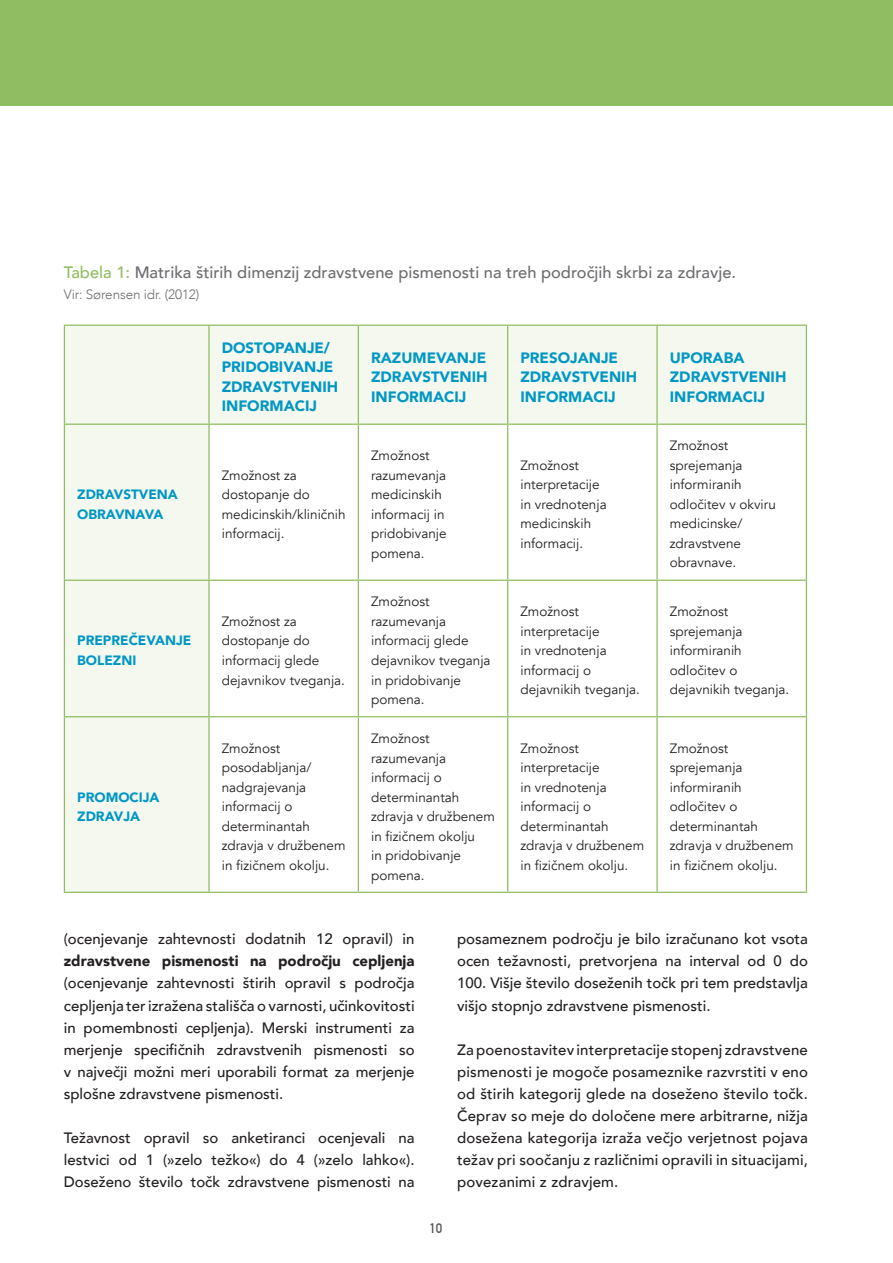
<style>
.page{position:relative;width:893px;height:1263px;background:#fff}
.page>*{position:absolute;margin:0;border:0;box-sizing:border-box;transform-origin:0 0}
.t1{font:500 16.5px "Avenir";color:#6c6d70}
.t2{font:500 15px/22px "Avenir";color:#231f20;text-align:justify}
.t3{font:900 15px/19.5px "Avenir";color:#0097c5}
.t4{font:13.5px/19.5px "Avenir";color:#231f20}
.t5{font:900 13.5px/19.5px "Avenir";color:#0097c5}
.t6{font:300 13.5px "Avenir";letter-spacing:-.01em;color:#6c6d70}
.t7{font:700 13.5px "DIN Alternate";color:#57585a}
.s1{color:#91bd62}
.s2{font-weight:900}
</style>
<div class="page">
<div style="left:0;top:0;width:893px;height:106px;background:#91bd62"></div>
<svg style="left:65px;top:326px;width:741px;height:566px"></svg>
<hr style="left:64px;top:324px;width:145px;height:2px;background:#91bd62">
<hr style="left:64px;top:326px;width:1px;height:98px;background:#91bd62">
<hr style="left:209px;top:324px;width:149px;height:2px;background:#91bd62">
<hr style="left:208px;top:326px;width:2px;height:98px;background:#91bd62">
<hr style="left:358px;top:324px;width:150px;height:2px;background:#91bd62">
<hr style="left:358px;top:326px;width:1px;height:98px;background:#91bd62">
<hr style="left:508px;top:324px;width:149px;height:2px;background:#91bd62">
<hr style="left:507px;top:326px;width:1px;height:98px;background:#91bd62">
<hr style="left:657px;top:324px;width:150px;height:2px;background:#91bd62">
<hr style="left:656px;top:326px;width:2px;height:98px;background:#91bd62">
<hr style="left:806px;top:326px;width:1px;height:98px;background:#91bd62">
<hr style="left:64px;top:424px;width:145px;height:1px;background:#91bd62">
<hr style="left:64px;top:425px;width:1px;height:155px;background:#91bd62">
<hr style="left:209px;top:424px;width:149px;height:1px;background:#91bd62">
<hr style="left:208px;top:425px;width:2px;height:155px;background:#91bd62">
<hr style="left:358px;top:424px;width:150px;height:1px;background:#91bd62">
<hr style="left:358px;top:425px;width:1px;height:155px;background:#91bd62">
<hr style="left:508px;top:424px;width:149px;height:1px;background:#91bd62">
<hr style="left:507px;top:425px;width:1px;height:155px;background:#91bd62">
<hr style="left:657px;top:424px;width:150px;height:1px;background:#91bd62">
<hr style="left:656px;top:425px;width:2px;height:155px;background:#91bd62">
<hr style="left:806px;top:425px;width:1px;height:155px;background:#91bd62">
<hr style="left:64px;top:580px;width:145px;height:1px;background:#91bd62">
<hr style="left:64px;top:581px;width:1px;height:135px;background:#91bd62">
<hr style="left:209px;top:580px;width:149px;height:1px;background:#91bd62">
<hr style="left:208px;top:581px;width:2px;height:135px;background:#91bd62">
<hr style="left:358px;top:580px;width:150px;height:1px;background:#91bd62">
<hr style="left:358px;top:581px;width:1px;height:135px;background:#91bd62">
<hr style="left:508px;top:580px;width:149px;height:1px;background:#91bd62">
<hr style="left:507px;top:581px;width:1px;height:135px;background:#91bd62">
<hr style="left:657px;top:580px;width:150px;height:1px;background:#91bd62">
<hr style="left:656px;top:581px;width:2px;height:135px;background:#91bd62">
<hr style="left:806px;top:581px;width:1px;height:135px;background:#91bd62">
<hr style="left:64px;top:716px;width:145px;height:1px;background:#91bd62">
<hr style="left:64px;top:717px;width:1px;height:175px;background:#91bd62">
<hr style="left:209px;top:716px;width:149px;height:1px;background:#91bd62">
<hr style="left:208px;top:717px;width:2px;height:175px;background:#91bd62">
<hr style="left:358px;top:716px;width:150px;height:1px;background:#91bd62">
<hr style="left:358px;top:717px;width:1px;height:175px;background:#91bd62">
<hr style="left:508px;top:716px;width:149px;height:1px;background:#91bd62">
<hr style="left:507px;top:717px;width:1px;height:175px;background:#91bd62">
<hr style="left:657px;top:716px;width:150px;height:1px;background:#91bd62">
<hr style="left:656px;top:717px;width:2px;height:175px;background:#91bd62">
<hr style="left:806px;top:717px;width:1px;height:175px;background:#91bd62">
<hr style="left:64px;top:892px;width:145px;height:1px;background:#91bd62">
<hr style="left:209px;top:892px;width:149px;height:1px;background:#91bd62">
<hr style="left:358px;top:892px;width:150px;height:1px;background:#91bd62">
<hr style="left:508px;top:892px;width:149px;height:1px;background:#91bd62">
<hr style="left:657px;top:892px;width:150px;height:1px;background:#91bd62">
<p class="t1" style="left:64px;top:258px;width:674px"><span class="s1">Tabela 1:</span> Matrika štirih dimenzij zdravstvene pismenosti na treh področjih skrbi za zdravje.</p>
<p class="t6" style="left:64px;top:286px;width:137px">Vir: Sørensen idr. (2012)</p>
<p class="t5" style="left:77px;top:484px;width:102px">ZDRAVSTVENA<br>OBRAVNAVA</p>
<p class="t5" style="left:77px;top:631px;width:116px">PREPREČEVANJE<br>BOLEZNI</p>
<p class="t5" style="left:77px;top:787px;width:84px">PROMOCIJA<br>ZDRAVJA</p>
<p class="t3" style="left:222px;top:338px;width:118px">DOSTOPANJE/<br>PRIDOBIVANJE<br>ZDRAVSTVENIH<br>INFORMACIJ</p>
<p class="t3" style="left:371px;top:347px;width:118px;text-align:justify">RAZUMEVANJE ZDRAVSTVENIH INFORMACIJ</p>
<p class="t3" style="left:520px;top:347px;width:118px">PRESOJANJE<br>ZDRAVSTVENIH<br>INFORMACIJ</p>
<p class="t3" style="left:670px;top:347px;width:118px">UPORABA<br>ZDRAVSTVENIH<br>INFORMACIJ</p>
<p class="t4" style="left:222px;top:466px;width:125px">Zmožnost za dostopanje do medicinskih/kliničnih informacij.</p>
<p class="t4" style="left:222px;top:612px;width:125px">Zmožnost za dostopanje do informacij glede dejavnikov tveganja.</p>
<p class="t4" style="left:371px;top:446px;width:77px">Zmožnost razumevanja medicinskih informacij in pridobivanje pomena.</p>
<p class="t4" style="left:520px;top:456px;width:88px">Zmožnost interpretacije in vrednotenja medicinskih informacij.</p>
<p class="t4" style="left:670px;top:436px;width:108px">Zmožnost sprejemanja informiranih odločitev v okviru medicinske/ zdravstvene obravnave.</p>
<p class="t4" style="left:371px;top:592px;width:121px">Zmožnost razumevanja informacij glede dejavnikov tveganja in pridobivanje pomena.</p>
<p class="t4" style="left:520px;top:602px;width:121px">Zmožnost interpretacije<br>in vrednotenja informacij o dejavnikih tveganja.</p>
<p class="t4" style="left:670px;top:602px;width:121px">Zmožnost sprejemanja informiranih odločitev o dejavnikih tveganja.</p>
<p class="t4" style="left:222px;top:739px;width:125px">Zmožnost posodabljanja/ nadgrajevanja informacij o determinantah zdravja v družbenem in fizičnem okolju.</p>
<p class="t4" style="left:371px;top:729px;width:125px">Zmožnost razumevanja informacij o determinantah zdravja v družbenem in fizičnem okolju<br>in pridobivanje pomena.</p>
<p class="t4" style="left:520px;top:739px;width:125px">Zmožnost interpretacije<br>in vrednotenja informacij o determinantah zdravja v družbenem in fizičnem okolju.</p>
<p class="t4" style="left:670px;top:739px;width:125px">Zmožnost sprejemanja informiranih odločitev o determinantah zdravja v družbenem in fizičnem okolju.</p>
<p class="t2" style="left:64px;top:927px;width:352px">(ocenjevanje zahtevnosti dodatnih 12 opravil) in <span class="s2">zdravstvene pismenosti na področju cepljenja </span>(ocenjevanje zahtevnosti štirih opravil s področja cepljenja ter izražena stališča o varnosti, učinkovitosti in pomembnosti cepljenja). Merski instrumenti za merjenje specifičnih zdravstvenih pismenosti so v največji možni meri uporabili format za merjenje splošne zdravstvene pismenosti.</p>
<p class="t2" style="left:64px;top:1126px;width:352px">Težavnost opravil so anketiranci ocenjevali na lestvici od 1 (»zelo težko«) do 4 (»zelo lahko«).<br>Doseženo število točk zdravstvene pismenosti na</p>
<p class="t7" style="left:429px;top:1217px;width:14px">10</p>
<p class="t2" style="left:457px;top:927px;width:352px">posameznem področju je bilo izračunano kot vsota ocen težavnosti, pretvorjena na interval od 0 do 100. Višje število doseženih točk pri tem predstavlja višjo stopnjo zdravstvene pismenosti.</p>
<p class="t2" style="left:457px;top:1037px;width:352px">Za poenostavitev interpretacije stopenj zdravstvene pismenosti je mogoče posameznike razvrstiti v eno od štirih kategorij glede na doseženo število točk.<br>Čeprav so meje do določene mere arbitrarne, nižja dosežena kategorija izraža večjo verjetnost pojava težav pri soočanju z različnimi opravili in situacijami, povezanimi z zdravjem.</p>
</div>
